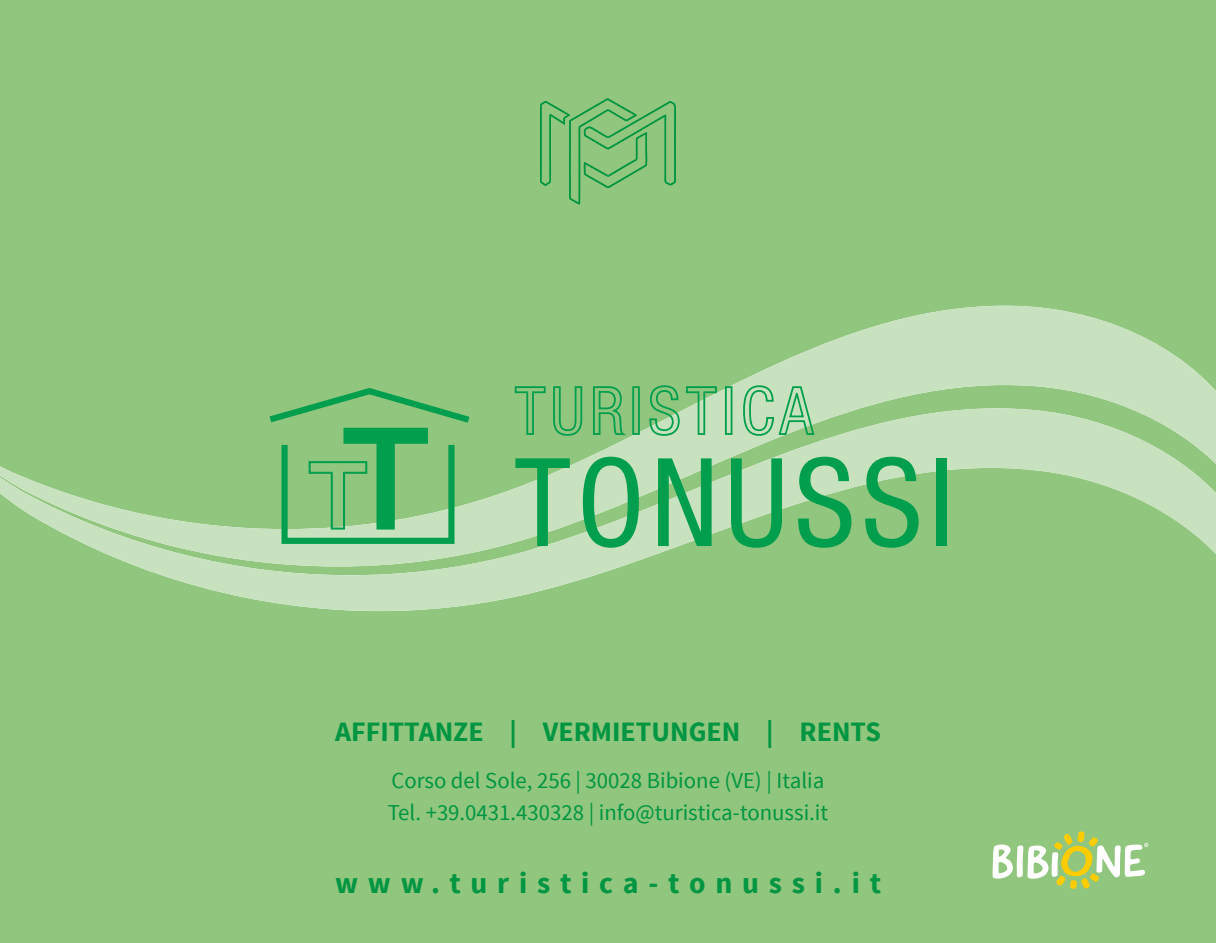
<style>
.page{position:relative;width:1216px;height:943px;background:#fff}
.page>*{position:absolute;margin:0;border:0;box-sizing:border-box;transform-origin:0 0}
.t1{font:700 29.75px "Source Sans Pro";letter-spacing:.33em;color:#009641}
.t2{font:700 28px "Source Sans Pro";color:#009641}
.t3{font:22.75px/32.6px "Source Sans Pro";color:#009641}
</style>
<div class="page">
<div style="left:0;top:0;width:1215px;height:943px;background:#91c67e"></div>
<svg style="left:735px;top:306px;width:480px;height:102px;fill:#c8e2bf"></svg>
<svg style="left:0;top:408px;width:1215px;height:203px"></svg>
<svg style="left:515px;top:458px;width:54px;height:88px"></svg>
<svg style="left:583px;top:456px;width:56px;height:91px;background:#6ec288"></svg>
<svg style="left:658px;top:458px;width:53px;height:88px;background:#55ba7a"></svg>
<svg style="left:731px;top:458px;width:51px;height:89px"></svg>
<svg style="left:798px;top:456px;width:53px;height:91px"></svg>
<svg style="left:865px;top:456px;width:53px;height:91px"></svg>
<div style="left:935px;top:458px;width:11px;height:88px;background:#009e4d"></div>
<svg style="left:514px;top:384px;width:301px;height:53px"></svg>
<svg style="left:263px;top:388px;width:213px;height:159px"></svg>
<svg style="left:540px;top:98px;width:136px;height:107px"></svg>
<svg style="left:992px;top:831px;width:156px;height:57px"></svg>
<p class="t2" style="left:335px;top:713px;width:547px">AFFITTANZE | VERMIETUNGEN | RENTS</p>
<p class="t3" style="left:388px;top:764px;width:442px">Corso del Sole, 256 | 30028 Bibione (VE) | Italia<br>Tel. +39.0431.430328 | info@turistica-tonussi.it</p>
<h1 class="t1" style="left:335px;top:864px;width:547px">www.turistica-tonussi.it</h1>
</div>
